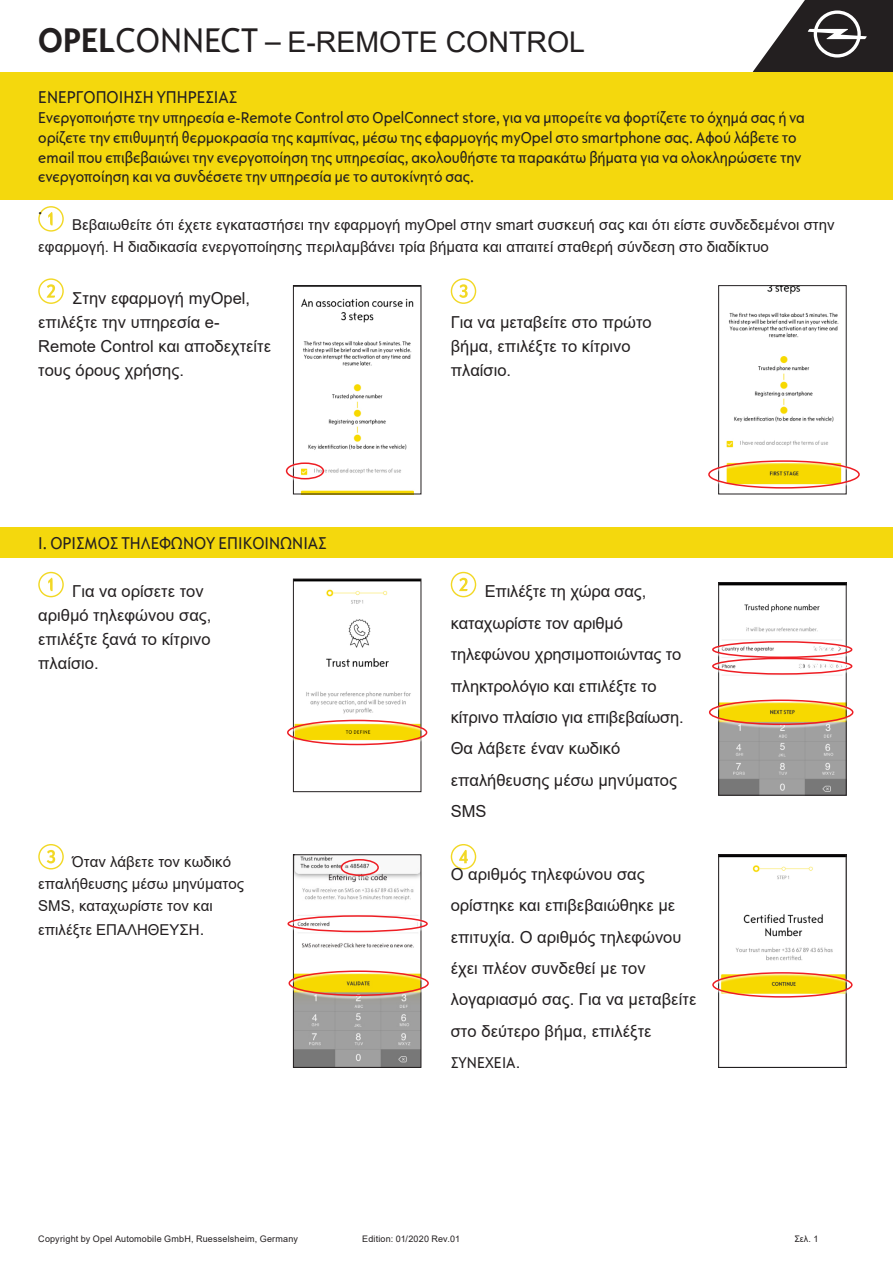
<style>
.page{position:relative;width:893px;height:1263px;background:#fff}
.page>*{position:absolute;margin:0;border:0;box-sizing:border-box;transform-origin:0 0}
.t1{font:28.5px "Arial";color:#231f20}
.Subtitle{font:condensed 18px "Opel Sans";color:#231f20}
.Introduction{font:condensed 18px "Opel Sans";color:#231f20}
.Introduction-2{font:18px "Opel Sans Condensed";color:#231f20}
.Copy{font:16.5px/31.3px "Arial";color:#231f20}
.Introduction-3{font:condensed 16.5px/19.8px "Opel Sans";color:#231f20}
.Copy-2{font:15px/21.8px "Arial";color:#231f20}
.t2{font:700 10.5px "Arial";letter-spacing:-.03em;color:#fff}
.t3{font:9px "Arial";letter-spacing:.02em;color:#231f20}
.s1{font-family:"Opel Sans Condensed";font-weight:700;font-size:36px}
.s2{font-family:"Opel Sans Condensed";font-size:36px}
.s3{font-family:"Opel Sans Condensed";font-stretch:normal}
.s4{font-size:16.5px}
.s5{font-family:"Opel Sans";font-stretch:condensed}
</style>
<div class="page">
<svg style="left:38px;top:572px;width:26px;height:25px"></svg>
<svg style="left:451px;top:572px;width:25px;height:25px"></svg>
<img style="left:295px;top:581px;width:124px;height:133px">
<div style="left:293px;top:579px;width:128px;height:213px;border:1px solid #231f20"></div>
<svg style="left:38px;top:206px;width:26px;height:26px"></svg>
<svg style="left:38px;top:278px;width:26px;height:26px"></svg>
<svg style="left:451px;top:278px;width:25px;height:26px"></svg>
<div style="left:286px;top:719px;width:144px;height:30px;background:#fff;opacity:.92"></div>
<div style="left:287px;top:720px;width:140px;height:25px;border:2px solid #ee1d23;border-radius:50%"></div>
<svg style="left:38px;top:844px;width:26px;height:25px"></svg>
<svg style="left:451px;top:844px;width:25px;height:25px"></svg>
<div style="left:0;top:527px;width:893px;height:30px;background:#f4d80d"></div>
<img style="left:295px;top:856px;width:124px;height:209px">
<div style="left:293px;top:854px;width:128px;height:213px;border:1px solid #231f20"></div>
<img style="left:720px;top:856px;width:124px;height:105px">
<div style="left:718px;top:854px;width:128px;height:213px;border:1px solid #231f20"></div>
<div style="left:340px;top:859px;width:42px;height:20px;background:#fff;opacity:.92"></div>
<div style="left:341px;top:859px;width:38px;height:17px;border:2px solid #ee1d23;border-radius:50%"></div>
<div style="left:711px;top:972px;width:144px;height:29px;background:#fff;opacity:.92"></div>
<div style="left:712px;top:972px;width:141px;height:26px;border:2px solid #ee1d23;border-radius:50%"></div>
<img style="left:300px;top:298px;width:114px;height:194px">
<div style="left:293px;top:285px;width:128px;height:209px;border:1px solid #231f20"></div>
<div style="left:285px;top:462px;width:42px;height:21px;background:#fff;opacity:.92"></div>
<div style="left:286px;top:462px;width:38px;height:17px;border:2px solid #ee1d23;border-radius:50%"></div>
<img style="left:726px;top:287px;width:113px;height:161px">
<div style="left:718px;top:285px;width:128px;height:209px;border:1px solid #231f20"></div>
<div style="left:707px;top:460px;width:155px;height:32px;background:#fff;opacity:.92"></div>
<div style="left:708px;top:460px;width:152px;height:29px;border:2px solid #ee1d23;border-radius:50%"></div>
<div style="left:286px;top:915px;width:145px;height:20px;background:#fff;opacity:.92"></div>
<div style="left:287px;top:915px;width:141px;height:17px;border:2px solid #ee1d23;border-radius:50%"></div>
<div style="left:288px;top:970px;width:143px;height:29px;background:#fff;opacity:.92"></div>
<div style="left:289px;top:970px;width:140px;height:26px;border:2px solid #ee1d23;border-radius:50%"></div>
<img style="left:720px;top:584px;width:124px;height:209px">
<div style="left:718px;top:582px;width:128px;height:213px;border:1px solid #231f20"></div>
<div style="left:711px;top:641px;width:144px;height:20px;background:#fff;opacity:.92"></div>
<div style="left:712px;top:641px;width:140px;height:17px;border:2px solid #ee1d23;border-radius:50%"></div>
<div style="left:708px;top:699px;width:148px;height:29px;background:#fff;opacity:.92"></div>
<div style="left:709px;top:699px;width:144px;height:26px;border:2px solid #ee1d23;border-radius:50%"></div>
<div style="left:711px;top:657px;width:144px;height:21px;background:#fff;opacity:.92"></div>
<div style="left:712px;top:658px;width:140px;height:17px;border:2px solid #ee1d23;border-radius:50%"></div>
<div style="left:868px;top:0;width:25px;height:72px;background:#231f20"></div>
<svg style="left:753px;top:0;width:115px;height:72px"></svg>
<div style="left:0;top:72px;width:893px;height:128px;background:#f4d80d"></div>
<h1 class="t1" style="left:38px;top:22px;width:548px"><span class="s1">OPEL</span><span class="s2">CONNECT –</span> E-REMOTE CONTROL</h1>
<p class="Introduction" style="left:38px;top:86px;width:201px">ΕΝΕΡΓΟΠΟΙΗΣΗ ΥΠΗΡΕΣΙΑΣ</p>
<p class="Introduction-3" style="left:38px;top:108px;width:768px">Ενεργοποιήστε την υπηρεσία e-Remote Control στο OpelConnect store, για να μπορείτε να φορτίζετε το όχημά σας ή να ορίζετε την επιθυμητή θερμοκρασία της καμπίνας, μέσω της εφαρμογής myOpel στο smartphone σας. Αφού λάβετε το email που επιβεβαιώνει την ενεργοποίηση της υπηρεσίας, ακολουθήστε τα παρακάτω βήματα για να ολοκληρώσετε την ενεργοποίηση και να συνδέσετε την υπηρεσία με το αυτοκίνητό σας.</p>
<p class="Introduction-2" style="left:38px;top:198px;width:6px">.</p>
<p class="Copy-2" style="left:38px;top:214px;width:798px;text-indent:34px">Βεβαιωθείτε ότι έχετε εγκαταστήσει την εφαρμογή myOpel στην smart συσκευή σας και ότι είστε συνδεδεμένοι στην εφαρμογή. Η διαδικασία ενεργοποίησης περιλαμβάνει τρία βήματα και απαιτεί σταθερή σύνδεση στο διαδίκτυο</p>
<p class="Copy" style="left:38px;top:286px;width:234px;line-height:24px;text-indent:34px">Στην εφαρμογή myOpel, επιλέξτε την υπηρεσία e-<br>Remote Control και αποδεχτείτε τους όρους χρήσης.</p>
<p class="Copy" style="left:451px;top:310px;width:202px;line-height:24px">Για να μεταβείτε στο πρώτο βήμα, επιλέξτε το κίτρινο πλαίσιο.</p>
<p class="Subtitle" style="left:38px;top:533px;width:290px"><span class="s3">I.</span> ΟΡΙΣΜΟΣ ΤΗΛΕΦΩΝΟΥ ΕΠΙΚΟΙΝΩΝΙΑΣ</p>
<p class="Copy" style="left:38px;top:579px;width:175px;line-height:24px;text-indent:34px">Για να ορίσετε τον αριθμό τηλεφώνου σας, επιλέξτε ξανά το κίτρινο πλαίσιο.</p>
<p class="Copy-2" style="left:38px;top:851px;width:207px;text-indent:34px">Όταν λάβετε τον κωδικό επαλήθευσης μέσω μηνύματος<br>SMS, καταχωρίστε τον και</p>
<p class="Copy-2" style="left:38px;top:918px;width:168px">επιλέξτε ΕΠΑΛΗΘΕΥΣΗ<span class="s4">.</span></p>
<p class="Copy" style="left:451px;top:576px;width:235px;text-indent:34px">Επιλέξτε τη χώρα σας, καταχωρίστε τον αριθμό τηλεφώνου χρησιμοποιώντας το πληκτρολόγιο και επιλέξτε το κίτρινο πλαίσιο για επιβεβαίωση.<br>Θα λάβετε έναν κωδικό επαλήθευσης μέσω μηνύματος<br>SMS</p>
<p class="Copy" style="left:451px;top:858px;width:247px">Ο αριθμός τηλεφώνου σας ορίστηκε και επιβεβαιώθηκε με επιτυχία. Ο αριθμός τηλεφώνου έχει πλέον συνδεθεί με τον λογαριασμό σας. Για να μεταβείτε στο δεύτερο βήμα, επιλέξτε<br><span class="s5">ΣΥΝΕΧΕΙΑ</span>.</p>
<p class="t2" style="left:798px;top:658px;width:52px">xxxxxxxxx</p>
<p class="t3" style="left:38px;top:1233px;width:261px">Copyright by Opel Automobile GmbH, Ruesselsheim, Germany</p>
<p class="t3" style="left:362px;top:1233px;width:99px">Edition: 01/2020 Rev.01</p>
<p class="t3" style="left:794px;top:1233px;width:26px">Σελ. 1</p>
</div>
